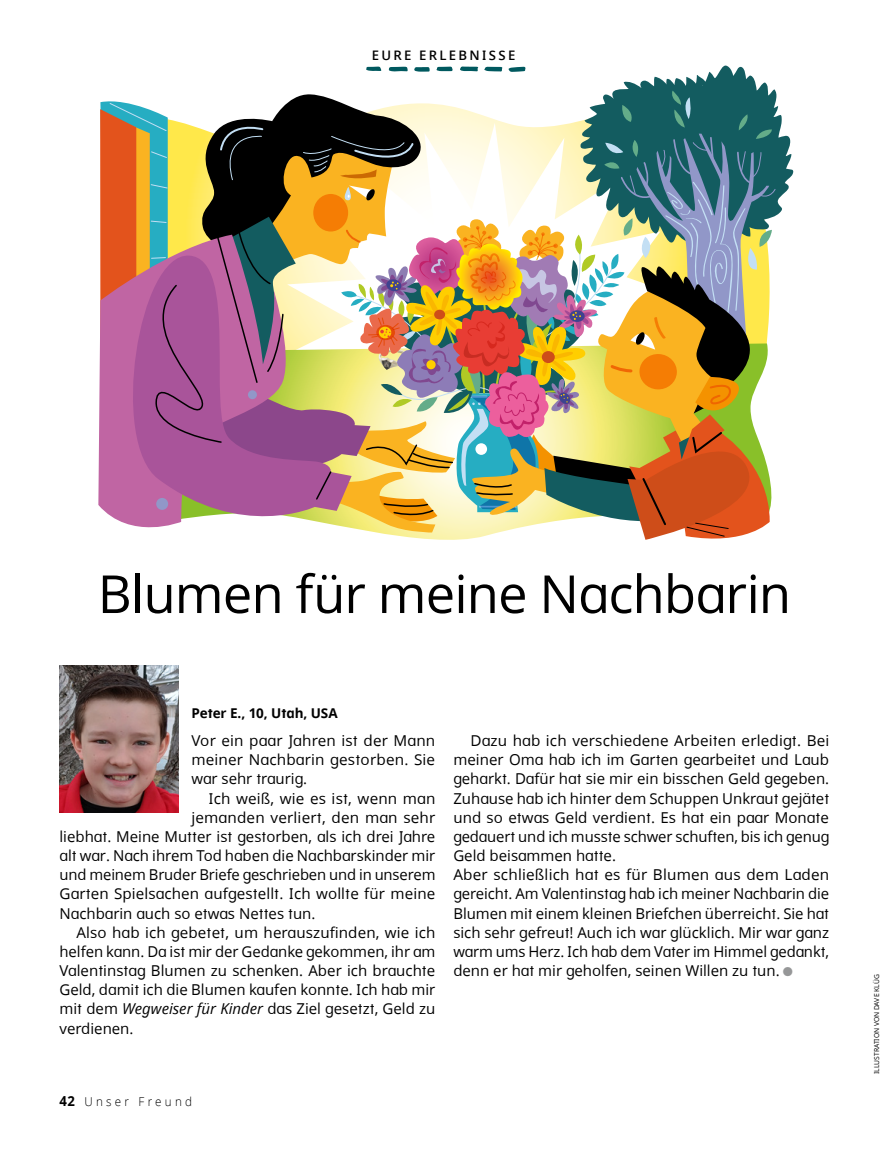
<style>
.page{position:relative;width:893px;height:1161px;background:#fff}
.page>*{position:absolute;margin:0;border:0;box-sizing:border-box;transform-origin:0 0}
.t1{font:52.5px "Dots Solidlds Lat";letter-spacing:-.015em;color:#000}
.p1{font:15px/19.2px "Dots Solidlds Lat";color:#000;text-align:justify}
.p1_first{font:15px/19.2px "Dots Solidlds Lat";color:#000;text-align:justify}
.t2{font:700 13.5px "Dots Solidlds Lat";letter-spacing:-.005em;color:#000}
.t3{font:600 13.2px "Dots Solidlds Lat";letter-spacing:.175em;color:#000}
.t4{font:300 12.3px "Dots Solidlds Lat";letter-spacing:.28em;color:#000;scale:.95 1}
.t5{font:6.75px "Dots Solidlds Lat";color:#000}
.s1{font-style:italic}
.s2{font-family:"Ding P Ilds Dpi";font-size:12.75px;color:#969798}
.s3{font-weight:700;font-size:13.8px}
</style>
<div class="page">
<img style="left:60px;top:666px;width:119px;height:147px">
<svg style="left:100px;top:65px;width:694px;height:475px"></svg>
<p class="t3" style="left:372px;top:45px;width:145px">EURE ERLEBNISSE</p>
<p class="t1" style="left:98px;top:555px;width:695px">Blumen für meine Nachbarin</p>
<p class="t2" style="left:191px;top:703px;width:148px">Peter E., 10, Utah, USA</p>
<p class="p1_first" style="left:191px;top:731px;width:245px">Vor ein paar Jahren ist der Mann meiner Nachbarin gestorben. Sie war sehr traurig.</p>
<p class="p1" style="left:208px;top:788px;width:229px">Ich weiß, wie es ist, wenn man</p>
<p class="p1" style="left:191px;top:808px;width:246px">jemanden verliert, den man sehr</p>
<p class="p1" style="left:60px;top:827px;width:377px">liebhat. Meine Mutter ist gestorben, als ich drei Jahre</p>
<p class="p1" style="left:60px;top:846px;width:377px">alt war. Nach ihrem Tod haben die Nachbarskinder mir</p>
<p class="p1" style="left:60px;top:865px;width:377px">und meinem Bruder Briefe geschrieben und in unserem</p>
<p class="p1" style="left:60px;top:884px;width:377px">Garten Spielsachen aufgestellt. Ich wollte für meine</p>
<p class="p1" style="left:60px;top:903px;width:257px">Nachbarin auch so etwas Nettes tun.</p>
<p class="p1" style="left:60px;top:923px;width:377px;text-indent:17px">Also hab ich gebetet, um herauszufinden, wie ich helfen kann. Da ist mir der Gedanke gekommen, ihr am Valentinstag Blumen zu schenken. Aber ich brauchte Geld, damit ich die Blumen kaufen konnte. Ich hab mir mit dem <span class="s1">Wegweiser für Kinder</span> das Ziel gesetzt, Geld zu verdienen.</p>
<p class="p1" style="left:453px;top:731px;width:377px;text-indent:17px">Dazu hab ich verschiedene Arbeiten erledigt. Bei meiner Oma hab ich im Garten gearbeitet und Laub geharkt. Dafür hat sie mir ein bisschen Geld gegeben.<br>Zuhause hab ich hinter dem Schuppen Unkraut gejätet und so etwas Geld verdient. Es hat ein paar Monate gedauert und ich musste schwer schuften, bis ich genug Geld beisammen hatte.</p>
<p class="p1_first" style="left:453px;top:865px;width:377px">Aber schließlich hat es für Blumen aus dem Laden gereicht. Am Valentinstag hab ich meiner Nachbarin die Blumen mit einem kleinen Briefchen überreicht. Sie hat sich sehr gefreut! Auch ich war glücklich. Mir war ganz warm ums Herz. Ich hab dem Vater im Himmel gedankt, denn er hat mir geholfen, seinen Willen zu tun. <span class="s2">●</span></p>
<p class="t4" style="left:60px;top:1092px;width:141px"><span class="s3">42</span> Unser Freund</p>
<p class="t5" style="left:872px;top:1074px;width:101px;rotate:-90deg">ILLUSTRATION VON DAVE KLÜG</p>
</div>
